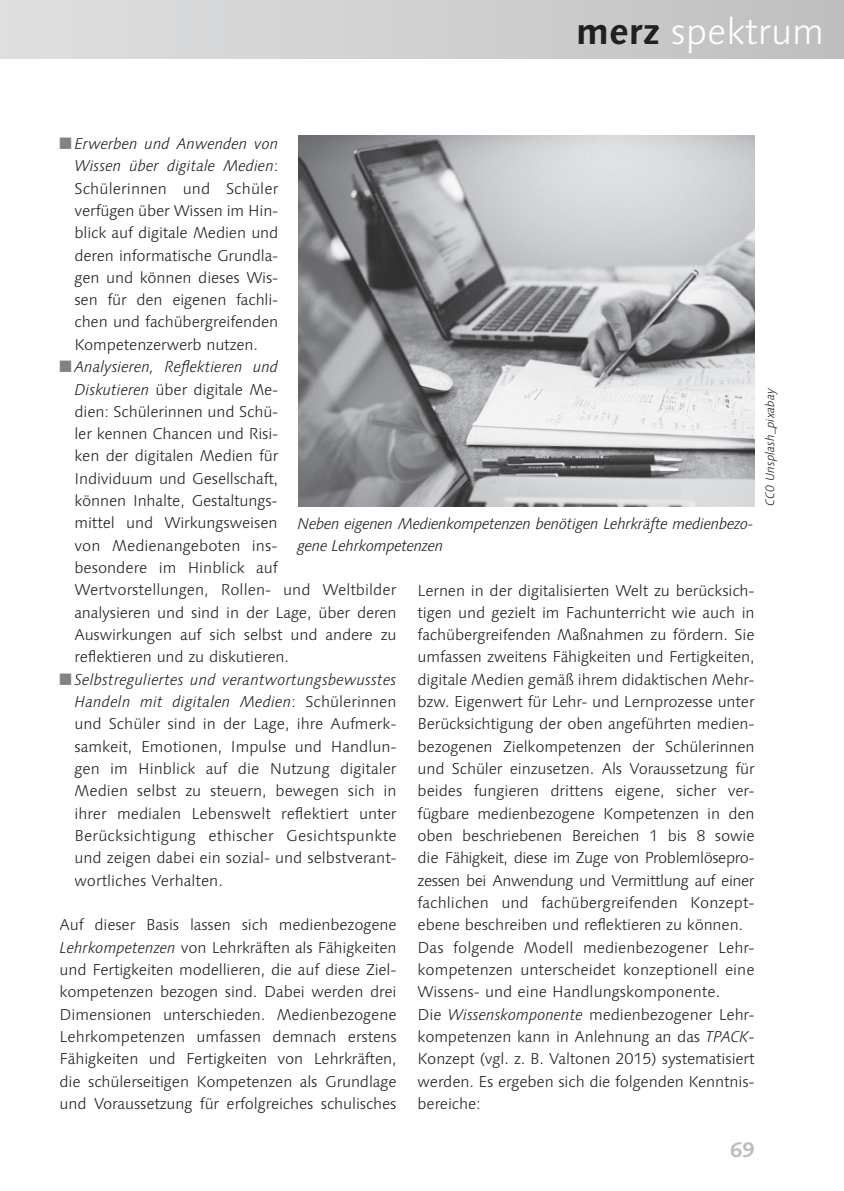
<style>
.page{position:relative;width:844px;height:1191px;background:#fff}
.page>*{position:absolute;margin:0;border:0;box-sizing:border-box;transform-origin:0 0}
.t1{font:300 36.75px "Linotype Syntax";color:#fff}
.t2{font:700 21px "Linotype Syntax";color:#bcbdc0}
.t3{font:300 15.75px/22.4px "Linotype Syntax";letter-spacing:-.01em;color:#231f20;text-align:justify}
.t4{font:italic 300 15.75px/22.4px "Linotype Syntax";letter-spacing:-.03em;color:#231f20}
.t5{font:italic 300 12.25px "Linotype Syntax";color:#231f20}
.s1{font-weight:700;color:#231f20}
.s2{font-style:italic}
</style>
<div class="page">
<div style="left:0;top:0;width:843px;height:59px;background:linear-gradient(to right,#dfe0e1,#c0c0c0)"></div>
<img style="left:298px;top:135px;width:456px;height:371px">
<h1 class="t1" style="left:576px;top:10px;width:249px"><span class="s1">merz</span> spektrum</h1>
<p class="t3" style="left:74px;top:132px;width:205px"><span class="s2">Erwerben und Anwenden von Wissen über digitale Medien</span>:<br>Schülerinnen und Schüler verfügen über Wissen im Hin&shy;blick auf digitale Medien und deren informatische Grundla&shy;gen und können dieses Wis&shy;sen für den eigenen fachli&shy;chen und fachübergreifenden Kompetenzerwerb nutzen.</p>
<p class="t3" style="left:74px;top:356px;width:323px;text-align:left"><span class="s2">Analysieren, Reflektieren und<br>Diskutieren</span> über digitale Me-<br>dien: Schülerinnen und Schü-<br>ler kennen Chancen und Risi-<br>ken der digitalen Medien für<br>Individuum und Gesellschaft,<br>können Inhalte, Gestaltungs-<br>mittel und Wirkungsweisen<br>von Medienangeboten ins-<br>besondere im Hinblick auf<br>Wertvorstellungen, Rollen- und Weltbilder analysieren und sind in der Lage, über deren<br>Auswirkungen auf sich selbst und andere zu reflektieren und zu diskutieren.</p>
<p class="t3" style="left:74px;top:668px;width:323px"><span class="s2">Selbstreguliertes und verantwortungsbewusstes Handeln mit digitalen Medien</span>: Schülerinnen und Schüler sind in der Lage, ihre Aufmerk&shy;samkeit, Emotionen, Impulse und Handlun&shy;gen im Hinblick auf die Nutzung digitaler Medien selbst zu steuern, bewegen sich in ihrer medialen Lebenswelt reflektiert unter Berücksichtigung ethischer Gesichtspunkte und zeigen dabei ein sozial- und selbstverant&shy;wortliches Verhalten.</p>
<p class="t3" style="left:60px;top:914px;width:338px">Auf dieser Basis lassen sich medienbezogene <span class="s2">Lehrkompetenzen</span> von Lehrkräften als Fähigkeiten und Fertigkeiten modellieren, die auf diese Ziel&shy;kompetenzen bezogen sind. Dabei werden drei Dimensionen unterschieden. Medienbezogene Lehrkompetenzen umfassen demnach erstens Fähigkeiten und Fertigkeiten von Lehrkräften, die schülerseitigen Kompetenzen als Grundlage und Voraussetzung für erfolgreiches schulisches</p>
<p class="t4" style="left:297px;top:512px;width:457px">Neben eigenen Medienkompetenzen benötigen Lehrkräfte medienbezo&shy;gene Lehrkompetenzen</p>
<p class="t3" style="left:417px;top:579px;width:338px;text-align:left">Lernen in der digitalisierten Welt zu berücksich&shy;tigen und gezielt im Fachunterricht wie auch in fachübergreifenden Maßnahmen zu fördern. Sie umfassen zweitens Fähigkeiten und Fertigkeiten, digitale Medien gemäß ihrem didaktischen Mehr&shy;bzw. Eigenwert für Lehr- und Lernprozesse unter Berücksichtigung der oben angeführten medien&shy;bezogenen Zielkompetenzen der Schülerinnen und Schüler einzusetzen. Als Voraussetzung für beides fungieren drittens eigene, sicher ver&shy;fügbare medienbezogene Kompetenzen in den oben beschriebenen Bereichen 1 bis 8 sowie die Fähigkeit, diese im Zuge von Problemlösepro&shy;zessen bei Anwendung und Vermittlung auf einer fachlichen und fachübergreifenden Konzept&shy;ebene beschreiben und reflektieren zu können.<br>Das folgende Modell medienbezogener Lehr&shy;kompetenzen unterscheidet konzeptionell eine Wissens- und eine Handlungskomponente.<br>Die <span class="s2">Wissenskomponente</span> medienbezogener Lehr&shy;kompetenzen kann in Anlehnung an das <span class="s2">TPACK</span>-Konzept (vgl. z. B. Valtonen 2015) systematisiert werden. Es ergeben sich die folgenden Kenntnis&shy;bereiche:</p>
<p class="t5" style="left:762px;top:506px;width:120px;rotate:-90deg">CC0 Unsplash_pixabay</p>
<h2 class="t2" style="left:730px;top:1136px;width:26px">69</h2>
</div>
